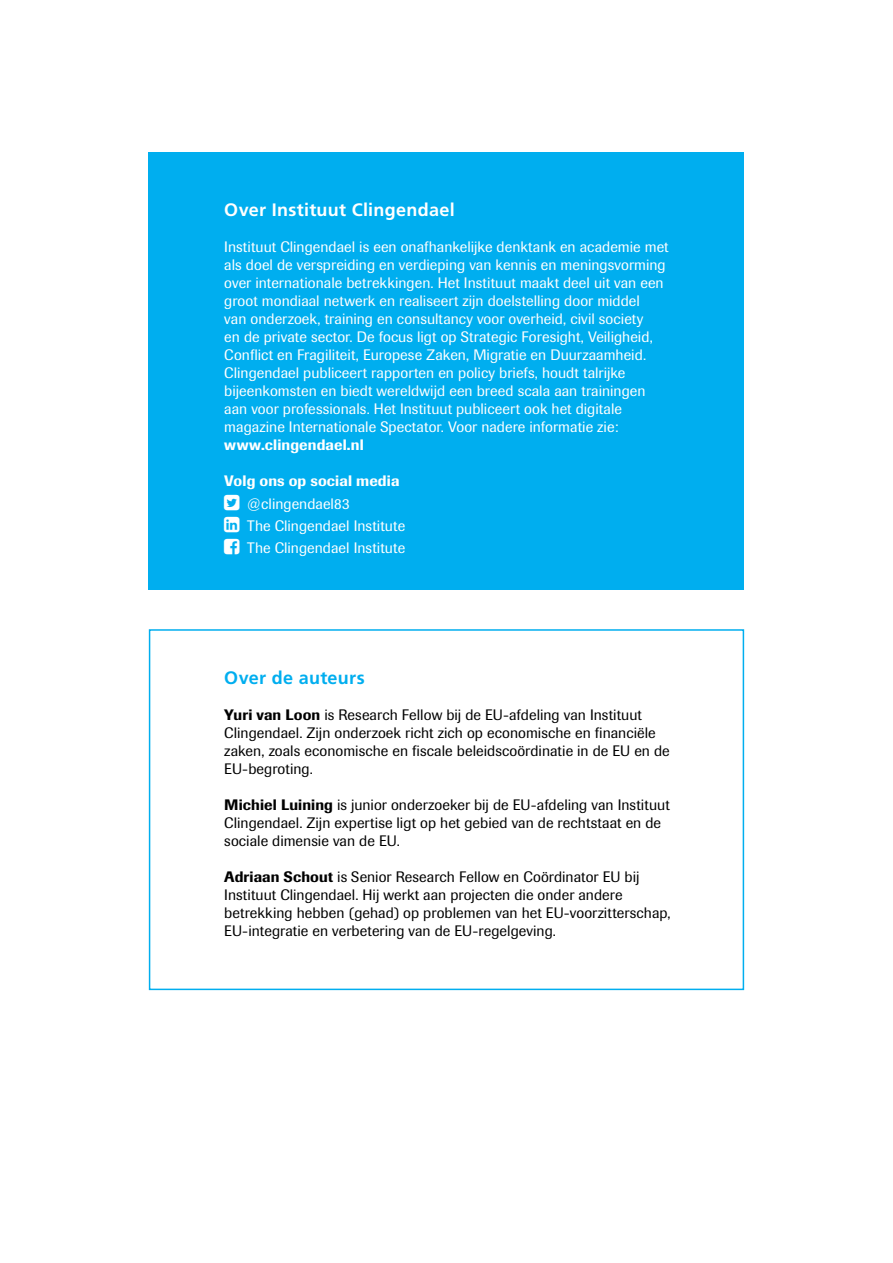
<style>
.page{position:relative;width:893px;height:1263px;background:#fff}
.page>*{position:absolute;margin:0;border:0;box-sizing:border-box;transform-origin:0 0}
.t1{font:700 18px "Frutiger LT Std";letter-spacing:.02em;color:#fff}
.t2{font:700 18px "Frutiger LT Std";letter-spacing:.015em;color:#00aeef}
.P_Colophon{font:15px/18px "Imago";letter-spacing:.005em;color:#fff}
.t3{font:15px/18px "Imago";letter-spacing:.005em;color:#000}
.t4{font:500 15px "Imago";letter-spacing:.01em;color:#fff}
.s1{font-weight:500}
</style>
<div class="page">
<div style="left:149px;top:152px;width:595px;height:438px;background:#00aeef"></div>
<div style="left:149px;top:629px;width:595px;height:361px;border:2px solid #00aeef"></div>
<h2 class="t1" style="left:224px;top:199px;width:232px">Over Instituut Clingendael</h2>
<p class="P_Colophon" style="left:224px;top:238px;width:446px">Instituut Clingendael is een onafhankelijke denktank en academie met als doel de verspreiding en verdieping van kennis en meningsvorming over internationale betrekkingen. Het Instituut maakt deel uit van een groot mondiaal netwerk en realiseert zijn doelstelling door middel<br>van onderzoek, training en consultancy voor overheid, civil society<br>en de private sector. De focus ligt op Strategic Foresight, Veiligheid, Conflict en Fragiliteit, Europese Zaken, Migratie en Duurzaamheid.<br>Clingendael publiceert rapporten en policy briefs, houdt talrijke bijeenkomsten en biedt wereldwijd een breed scala aan trainingen aan voor professionals. Het Instituut publiceert ook het digitale magazine Internationale Spectator. Voor nadere informatie zie: <span class="s1">www.clingendael.nl</span></p>
<p class="t4" style="left:224px;top:472px;width:177px">Volg ons op social media</p>
<p class="P_Colophon" style="left:247px;top:494px;width:104px">@clingendael83</p>
<p class="P_Colophon" style="left:247px;top:517px;width:159px">The Clingendael Institute</p>
<p class="P_Colophon" style="left:247px;top:538px;width:159px">The Clingendael Institute</p>
<h2 class="t2" style="left:224px;top:667px;width:142px">Over de auteurs</h2>
<p class="t3" style="left:224px;top:706px;width:447px"><span class="s1">Yuri van Loon</span> is Research Fellow bij de EU-afdeling van Instituut Clingendael. Zijn onderzoek richt zich op economische en financiële zaken, zoals economische en fiscale beleidscoördinatie in de EU en de EU-begroting.</p>
<p class="t3" style="left:224px;top:796px;width:447px"><span class="s1">Michiel Luining</span> is junior onderzoeker bij de EU-afdeling van Instituut<br>Clingendael. Zijn expertise ligt op het gebied van de rechtstaat en de sociale dimensie van de EU.</p>
<p class="t3" style="left:224px;top:868px;width:448px"><span class="s1">Adriaan Schout</span> is Senior Research Fellow en Coördinator EU bij Instituut Clingendael. Hij werkt aan projecten die onder andere betrekking hebben (gehad) op problemen van het EU-voorzitterschap, EU-integratie en verbetering van de EU-regelgeving.</p>
</div>
